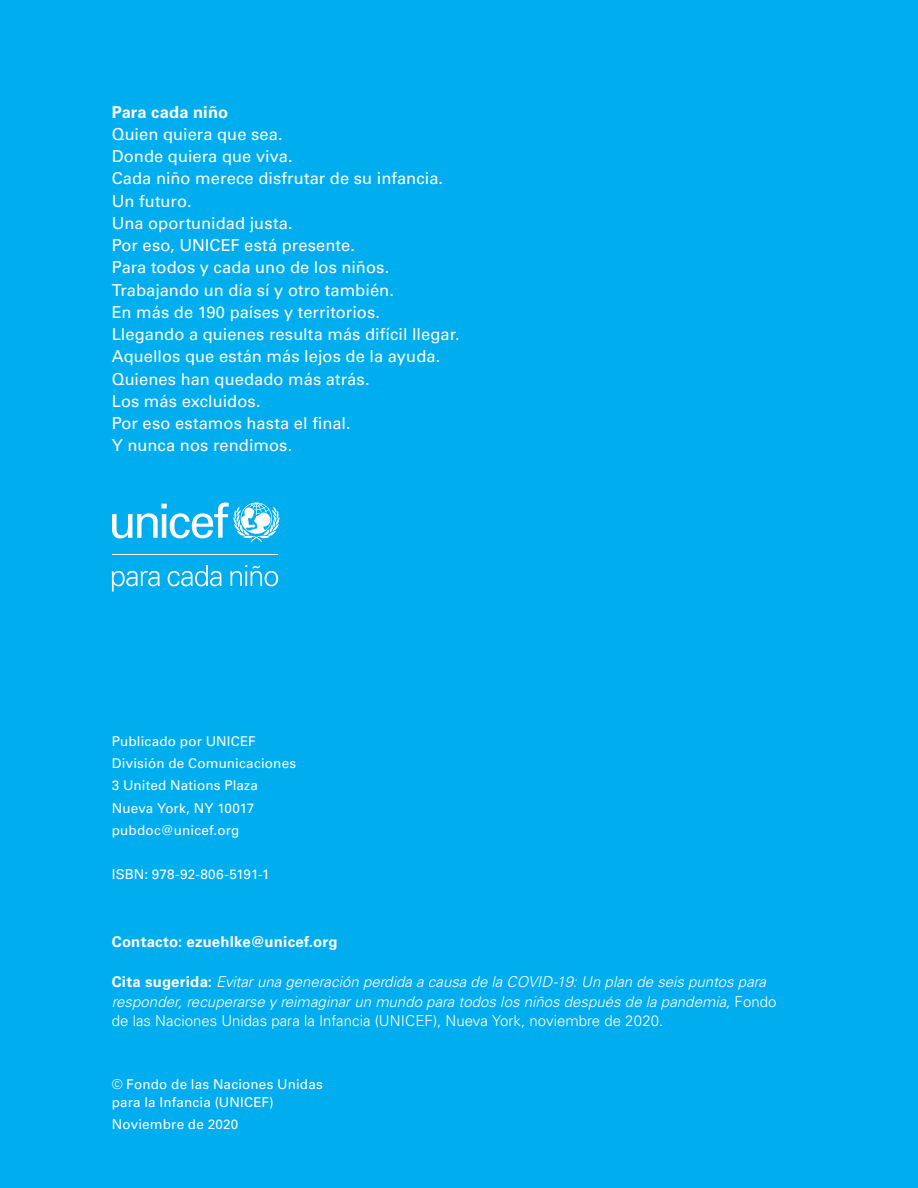
<style>
.page{position:relative;width:918px;height:1188px;background:#00aeef}
.page>*{position:absolute;margin:0;border:0;box-sizing:border-box;transform-origin:0 0}
.Back_Cover_whiteText{font:16.5px "Univers LT Std";letter-spacing:.005em;color:#fff}
.Back_Cover_whiteText-2{font:700 16.5px "Univers LT Std";letter-spacing:.005em;color:#fff}
.Head_B{font:italic 300 15px/19.5px "Univers LT Std";color:#fff}
.Head_B-2{font:700 15px "Univers LT Std";letter-spacing:.01em;color:#fff}
.Back_Cover_whiteText-3{font:13.5px/18px "Univers LT Std";letter-spacing:.01em;color:#fff}
.s1{font-weight:700;font-style:normal}
.s2{font-style:normal}
</style>
<div class="page">
<svg style="left:112px;top:503px;width:167px;height:39px"></svg>
<hr style="left:112px;top:554px;width:166px;height:1px;background:#fff">
<svg style="left:112px;top:571px;width:48px;height:21px"></svg>
<svg style="left:168px;top:565px;width:54px;height:21px"></svg>
<svg style="left:230px;top:565px;width:48px;height:21px"></svg>
<p class="Back_Cover_whiteText-2" style="left:112px;top:102px;width:118px">Para cada niño</p>
<p class="Back_Cover_whiteText" style="left:112px;top:124px;width:172px">Quien quiera que sea.</p>
<p class="Back_Cover_whiteText" style="left:112px;top:147px;width:183px">Donde quiera que viva.</p>
<p class="Back_Cover_whiteText" style="left:112px;top:169px;width:333px">Cada niño merece disfrutar de su infancia.</p>
<p class="Back_Cover_whiteText" style="left:112px;top:191px;width:81px">Un futuro.</p>
<p class="Back_Cover_whiteText" style="left:112px;top:213px;width:182px">Una oportunidad justa.</p>
<p class="Back_Cover_whiteText" style="left:112px;top:236px;width:245px">Por eso, UNICEF está presente.</p>
<p class="Back_Cover_whiteText" style="left:112px;top:258px;width:279px">Para todos y cada uno de los niños.</p>
<p class="Back_Cover_whiteText" style="left:112px;top:280px;width:284px">Trabajando un día sí y otro también.</p>
<p class="Back_Cover_whiteText" style="left:112px;top:302px;width:270px">En más de 190 países y territorios.</p>
<p class="Back_Cover_whiteText" style="left:112px;top:325px;width:350px">Llegando a quienes resulta más difícil llegar.</p>
<p class="Back_Cover_whiteText" style="left:112px;top:347px;width:330px">Aquellos que están más lejos de la ayuda.</p>
<p class="Back_Cover_whiteText" style="left:112px;top:369px;width:259px">Quienes han quedado más atrás.</p>
<p class="Back_Cover_whiteText" style="left:112px;top:391px;width:150px">Los más excluidos.</p>
<p class="Back_Cover_whiteText" style="left:112px;top:414px;width:240px">Por eso estamos hasta el final.</p>
<p class="Back_Cover_whiteText" style="left:112px;top:436px;width:182px">Y nunca nos rendimos.</p>
<p class="Back_Cover_whiteText-3" style="left:112px;top:732px;width:146px">Publicado por UNICEF</p>
<p class="Back_Cover_whiteText-3" style="left:112px;top:754px;width:186px">División de Comunicaciones</p>
<p class="Back_Cover_whiteText-3" style="left:112px;top:777px;width:148px">3 United Nations Plaza</p>
<p class="Back_Cover_whiteText-3" style="left:112px;top:799px;width:144px">Nueva York, NY 10017</p>
<p class="Back_Cover_whiteText-3" style="left:112px;top:821px;width:129px">pubdoc@unicef.org</p>
<p class="Back_Cover_whiteText-3" style="left:112px;top:866px;width:159px">ISBN: 978-92-806-5191-1</p>
<p class="Head_B-2" style="left:112px;top:933px;width:227px">Contacto: ezuehlke@unicef.org</p>
<p class="Head_B" style="left:112px;top:973px;width:666px"><span class="s1">Cita sugerida:</span> Evitar una generación perdida a causa de la COVID-19: Un plan de seis puntos para responder, recuperarse y reimaginar un mundo para todos los niños después de la pandemia, <span class="s2">Fondo de las Naciones Unidas para la Infancia (UNICEF), Nueva York, noviembre de 2020.</span></p>
<p class="Back_Cover_whiteText-3" style="left:112px;top:1075px;width:213px">© Fondo de las Naciones Unidas para la Infancia (UNICEF)</p>
<p class="Back_Cover_whiteText-3" style="left:112px;top:1116px;width:128px">Noviembre de 2020</p>
</div>
